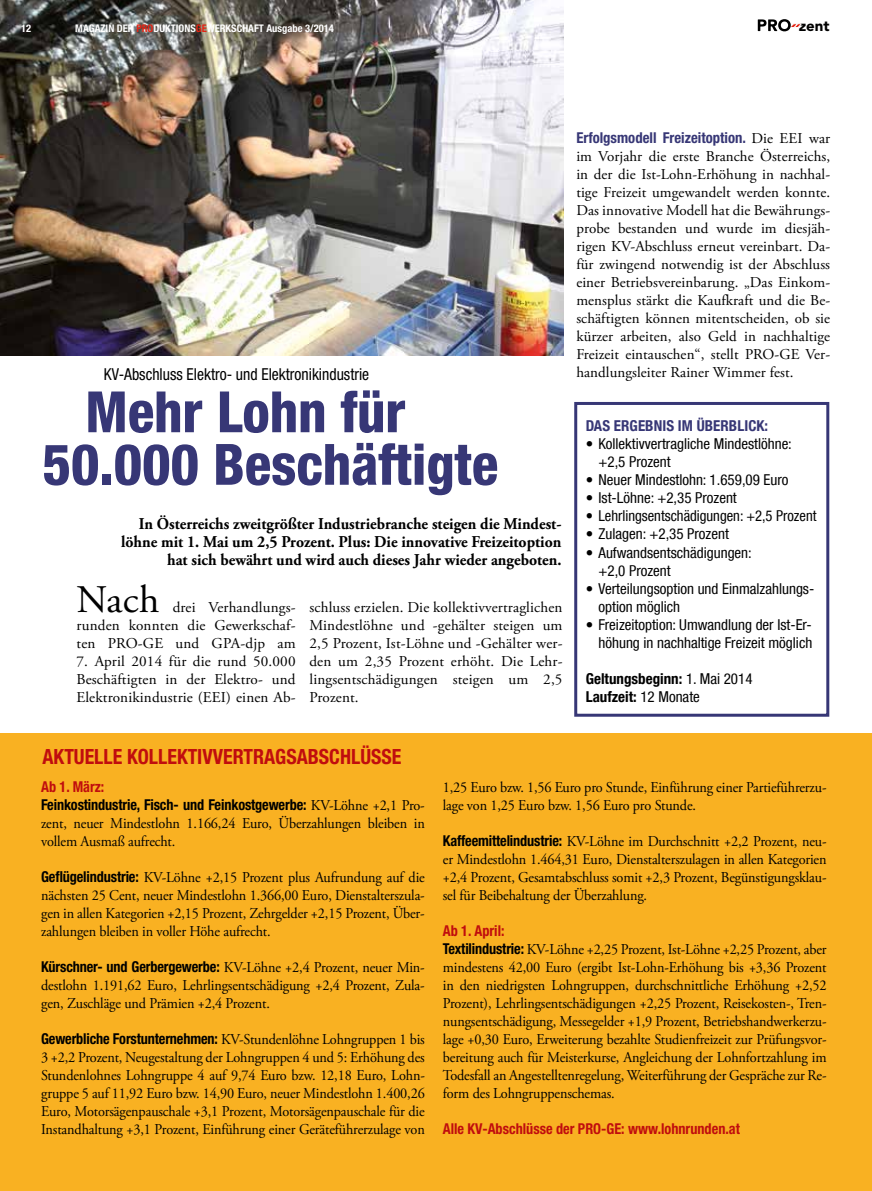
<style>
.page{position:relative;width:872px;height:1191px;background:#fff}
.page>*{position:absolute;margin:0;border:0;box-sizing:border-box;transform-origin:0 0}
.t1{font:800 condensed 57px/52.5px "Helvetica Neue LT Std";color:#373776;scale:.96 1}
.t2{font:39px "Adobe Garamond Pro";color:#000}
.t3{font:700 condensed 21px "Helvetica Neue LT Std";color:#c00d0e;scale:.95 1}
.t4{font:700 16.5px/18px "Adobe Garamond Pro";color:#000;text-align:right;scale:.95 1}
.t5{font:condensed 16.5px "Helvetica Neue LT Std";color:#000;scale:.95 1}
.t6{font:15px/18px "Adobe Garamond Pro";letter-spacing:-.01em;color:#000;text-align:justify;scale:.95 1}
.t7{font:15px/18px "Adobe Garamond Pro";letter-spacing:-.01em;color:#000;text-align:justify}
.t8{font:condensed 15px/18px "Helvetica Neue LT Com";color:#000}
.t9{font:700 condensed 15px/18px "Helvetica Neue LT Std";letter-spacing:-.01em;color:#000;scale:.95 1}
.t10{font:700 condensed 15px "Helvetica Neue LT Std";color:#c00d0e;scale:.95 1}
.t11{font:700 condensed 15px/18px "Helvetica Neue LT Com";color:#000}
.t12{font:700 condensed 15px "Helvetica Neue LT Std";color:#373776}
.t13{font:700 condensed 15px "Helvetica Neue LT Com";letter-spacing:.005em;color:#373776}
.t14{font:900 15px "Avenir LT Std";color:#000}
.t15{font:700 condensed 10.5px "Helvetica Neue LT Std";color:#fff}
.s1{color:#e42313}
.s2{font-family:"Adobe Garamond Pro";font-weight:400;font-stretch:normal;color:#000}
.s3{font-weight:400}
.s4{color:#c00d0e}
.s5{font-family:"Adobe Garamond Pro";font-weight:400;font-stretch:normal}
.s6{font-family:"Helvetica Neue LT Std";font-weight:700;font-stretch:condensed}
</style>
<div class="page">
<img style="left:0;top:0;width:563px;height:355px">
<div style="left:0;top:733px;width:872px;height:458px;background:#f9b122"></div>
<div style="left:574px;top:402px;width:255px;height:314px;border:3px solid #373776"></div>
<svg style="left:757px;top:19px;width:44px;height:12px"></svg>
<p class="t15" style="left:21px;top:22px;width:12px">12</p>
<p class="t15" style="left:75px;top:22px;width:260px">MAGAZIN DER <span class="s1">PRO</span>DUKTIONS<span class="s1">GE</span>WERKSCHAFT Ausgabe 3/2014</p>
<p class="t14" style="left:798px;top:17px;width:32px">zent</p>
<p class="t5" style="left:104px;top:364px;width:281px">KV-Abschluss Elektro- und Elektronikindustrie</p>
<h1 class="t1" style="left:43px;top:385px;width:476px;text-indent:43px">Mehr Lohn für<br>50.000 Beschäftigte</h1>
<p class="t4" style="left:121px;top:515px;width:465px">In Österreichs zweitgrößter Industriebranche steigen die Mindest&shy;löhne mit 1. Mai um 2,5 Prozent. Plus: Die innovative Freizeitoption hat sich bewährt und wird auch dieses Jahr wieder angeboten.</p>
<p class="t7" style="left:309px;top:598px;width:255px">schluss erzielen. Die kollektivvertraglichen Mindestlöhne und -gehälter steigen um 2,5 Prozent, Ist-Löhne und -Gehälter wer&shy;den um 2,35 Prozent erhöht. Die Lehr&shy;lingsentschädigungen steigen um 2,5<br>Prozent.</p>
<h2 class="t2" style="left:77px;top:576px;width:84px">Nach</h2>
<p class="t7" style="left:77px;top:598px;width:220px;text-indent:96px">drei Verhandlungs&shy;runden konnten die Gewerkschaf&shy;ten PRO-GE und GPA-djp am</p>
<p class="t7" style="left:77px;top:652px;width:220px">7. April 2014 für die rund 50.000<br>Beschäftigten in der Elektro- und Elektronikindustrie (EEI) einen Ab-</p>
<p class="t12" style="left:576px;top:129px;width:255px">Erfolgsmodell Freizeitoption. <span class="s2">Die EEI war</span></p>
<p class="t7" style="left:576px;top:148px;width:255px">im Vorjahr die erste Branche Österreichs, in der die Ist-Lohn-Erhöhung in nachhal&shy;tige Freizeit umgewandelt werden konnte.<br>Das innovative Modell hat die Bewährungs&shy;probe bestanden und wurde im diesjäh&shy;rigen KV-Abschluss erneut vereinbart. Da&shy;für zwingend notwendig ist der Abschluss einer Betriebsvereinbarung. „Das Einkom&shy;mensplus stärkt die Kaufkraft und die Be&shy;schäftigten können mitentscheiden, ob sie kürzer arbeiten, also Geld in nachhaltige Freizeit eintauschen“, stellt PRO-GE Ver&shy;handlungsleiter Rainer Wimmer fest.</p>
<p class="t13" style="left:586px;top:417px;width:184px">DAS ERGEBNIS IM ÜBERBLICK:</p>
<p class="t8" style="left:598px;top:435px;width:195px;text-indent:-13px">• Kollektivvertragliche Mindestlöhne: +2,5 Prozent</p>
<p class="t8" style="left:586px;top:471px;width:204px">• Neuer Mindestlohn: 1.659,09 Euro</p>
<p class="t8" style="left:586px;top:489px;width:153px">• Ist-Löhne: +2,35 Prozent</p>
<p class="t8" style="left:586px;top:507px;width:232px">• Lehrlingsentschädigungen: +2,5 Prozent</p>
<p class="t8" style="left:586px;top:525px;width:145px">• Zulagen: +2,35 Prozent</p>
<p class="t8" style="left:598px;top:543px;width:155px;text-indent:-13px">• Aufwandsentschädigungen: +2,0 Prozent</p>
<p class="t8" style="left:598px;top:579px;width:217px;text-indent:-13px">• Verteilungsoption und Einmalzahlungs&shy;option möglich</p>
<p class="t8" style="left:586px;top:615px;width:228px;text-align:right">• Freizeitoption: Umwandlung der Ist-Er&shy;höhung in nachhaltige Freizeit möglich</p>
<p class="t11" style="left:586px;top:669px;width:168px">Geltungsbeginn: <span class="s3">1. Mai 2014<br></span>Laufzeit: <span class="s3">12 Monate</span></p>
<h3 class="t3" style="left:43px;top:744px;width:379px">AKTUELLE KOLLEKTIVVERTRAGSABSCHLÜSSE</h3>
<p class="t9" style="left:41px;top:777px;width:405px"><span class="s4">Ab 1. März:<br></span>Feinkostindustrie, Fisch- und Feinkostgewerbe: <span class="s5">KV-Löhne +2,1 Pro-</span></p>
<p class="t6" style="left:41px;top:814px;width:405px">zent, neuer Mindestlohn 1.166,24 Euro, Überzahlungen bleiben in vollem Ausmaß aufrecht.</p>
<p class="t6" style="left:41px;top:868px;width:405px"><span class="s6">Geflügelindustrie:</span> KV-Löhne +2,15 Prozent plus Aufrundung auf die nächsten 25 Cent, neuer Mindestlohn 1.366,00 Euro, Dienstalterszula&shy;gen in allen Kategorien +2,15 Prozent, Zehrgelder +2,15 Prozent, Über&shy;zahlungen bleiben in voller Höhe aufrecht.</p>
<p class="t6" style="left:41px;top:958px;width:405px"><span class="s6">Kürschner- und Gerbergewerbe:</span> KV-Löhne +2,4 Prozent, neuer Min&shy;destlohn 1.191,62 Euro, Lehrlingsentschädigung +2,4 Prozent, Zula&shy;gen, Zuschläge und Prämien +2,4 Prozent.</p>
<p class="t6" style="left:41px;top:1030px;width:405px"><span class="s6">Gewerbliche Forstunternehmen:</span> KV-Stundenlöhne Lohngruppen 1 bis 3 +2,2 Prozent, Neugestaltung der Lohngruppen 4 und 5: Erhöhung des Stundenlohnes Lohngruppe 4 auf 9,74 Euro bzw. 12,18 Euro, Lohn&shy;gruppe 5 auf 11,92 Euro bzw. 14,90 Euro, neuer Mindestlohn 1.400,26<br>Euro, Motorsägenpauschale +3,1 Prozent, Motorsägenpauschale für die Instandhaltung +3,1 Prozent, Einführung einer Geräteführerzulage von</p>
<p class="t6" style="left:443px;top:778px;width:405px">1,25 Euro bzw. 1,56 Euro pro Stunde, Einführung einer Partieführerzu&shy;lage von 1,25 Euro bzw. 1,56 Euro pro Stunde.</p>
<p class="t6" style="left:443px;top:832px;width:405px"><span class="s6">Kaffeemittelindustrie:</span> KV-Löhne im Durchschnitt +2,2 Prozent, neu&shy;er Mindestlohn 1.464,31 Euro, Dienstalterszulagen in allen Kategorien +2,4 Prozent, Gesamtabschluss somit +2,3 Prozent, Begünstigungsklau&shy;sel für Beibehaltung der Überzahlung.</p>
<p class="t10" style="left:443px;top:921px;width:66px">Ab 1. April:</p>
<p class="t6" style="left:443px;top:940px;width:405px"><span class="s6">Textilindustrie:</span> KV-Löhne +2,25 Prozent, Ist-Löhne +2,25 Prozent, aber mindestens 42,00 Euro (ergibt Ist-Lohn-Erhöhung bis +3,36 Prozent in den niedrigsten Lohngruppen, durchschnittliche Erhöhung +2,52<br>Prozent), Lehrlingsentschädigungen +2,25 Prozent, Reisekosten-, Tren&shy;nungsentschädigung, Messegelder +1,9 Prozent, Betriebshandwerkerzu&shy;lage +0,30 Euro, Erweiterung bezahlte Studienfreizeit zur Prüfungsvor&shy;bereitung auch für Meisterkurse, Angleichung der Lohnfortzahlung im Todesfall an Angestelltenregelung, Weiterführung der Gespräche zur Re&shy;form des Lohngruppenschemas.</p>
<p class="t10" style="left:443px;top:1119px;width:314px">Alle KV-Abschlüsse der PRO-GE: www.lohnrunden.at</p>
</div>
